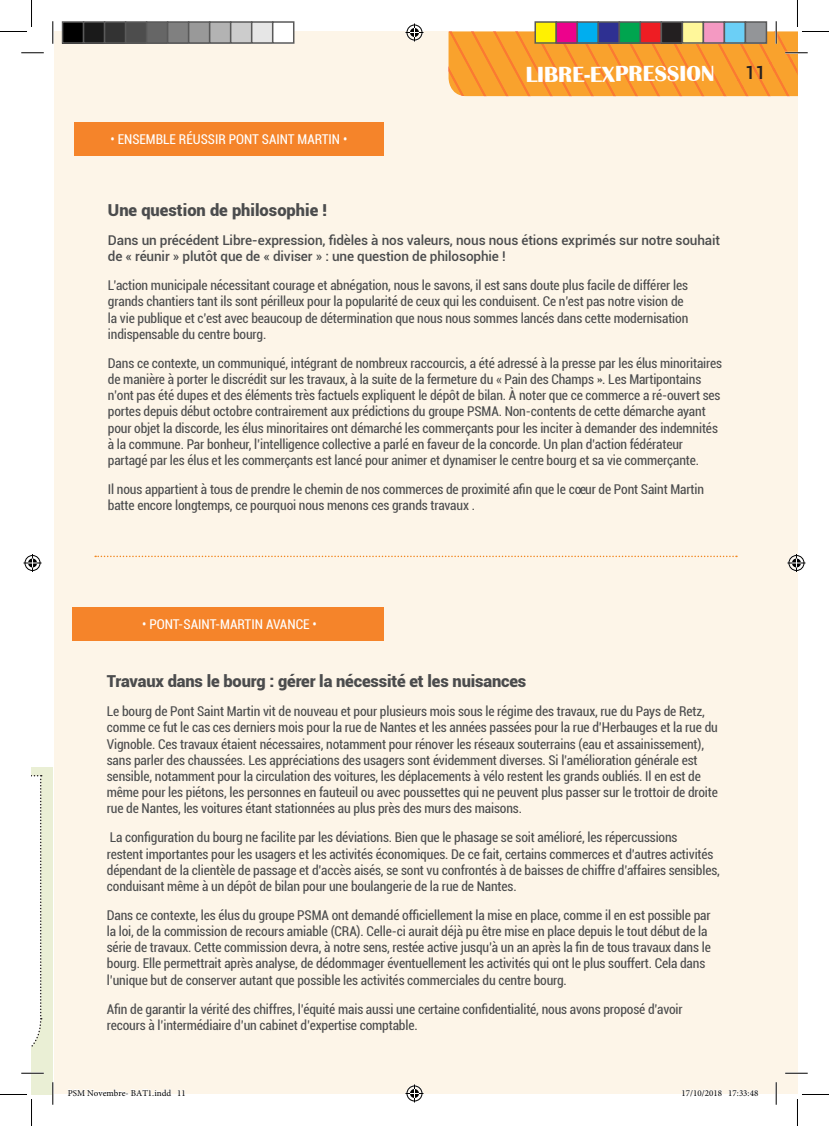
<style>
.page{position:relative;width:829px;height:1126px;background:#fff}
.page>*{position:absolute;margin:0;border:0;box-sizing:border-box;transform-origin:0 0}
.t1{font:700 22.5px "Britannic";color:#fff}
.t2{font:500 18px "Roboto";color:#231f20}
.t3{font:900 16.5px "Roboto";letter-spacing:-.01em;color:#4b4c4d}
.t4{font:condensed 13.5px/16.2px "Roboto";letter-spacing:-.01em;color:#4b4c4d}
.t5{font:500 13.5px/16.2px "Roboto";letter-spacing:-.01em;color:#4b4c4d}
.t6{font:condensed 13.5px "Roboto";color:#fff}
.t7{font:9px "Minion Pro";color:#000}
</style>
<div class="page">
<div style="left:32px;top:767px;width:21px;height:327px;background:#eaefd5"></div>
<svg style="left:32px;top:775px;width:10px;height:272px;background:#eff0ec"></svg>
<div style="left:54px;top:32px;width:743px;height:1062px;background:#fdf5e8"></div>
<div style="left:72px;top:607px;width:311px;height:34px;background:#f5842a"></div>
<div style="left:74px;top:122px;width:309px;height:34px;background:#f5842a"></div>
<svg style="left:95px;top:556px;width:641px;height:1px"></svg>
<hr style="left:21px;top:1072px;width:23px;height:2px;background:#fff">
<hr style="left:785px;top:1072px;width:22px;height:2px;background:#fff">
<hr style="left:52px;top:1082px;width:2px;height:23px;background:#fff">
<hr style="left:775px;top:1082px;width:2px;height:23px;background:#fff">
<svg style="left:21px;top:53px;width:23px;height:1px"></svg>
<svg style="left:21px;top:1073px;width:23px;height:1px"></svg>
<svg style="left:785px;top:1073px;width:22px;height:1px"></svg>
<svg style="left:53px;top:21px;width:1px;height:23px"></svg>
<svg style="left:53px;top:1082px;width:1px;height:23px"></svg>
<svg style="left:775px;top:1082px;width:1px;height:23px"></svg>
<svg style="left:0;top:0;width:32px;height:32px"></svg>
<svg style="left:0;top:1094px;width:32px;height:32px"></svg>
<svg style="left:448px;top:0;width:380px;height:96px"></svg>
<svg style="left:797px;top:1094px;width:31px;height:32px"></svg>
<svg style="left:405px;top:24px;width:18px;height:18px"></svg>
<svg style="left:405px;top:1084px;width:18px;height:18px"></svg>
<svg style="left:24px;top:554px;width:18px;height:18px"></svg>
<svg style="left:787px;top:554px;width:18px;height:18px"></svg>
<div style="left:63px;top:22px;width:21px;height:21px;background:#000"></div>
<div style="left:62px;top:21px;width:22px;height:23px;border:2px solid #595959"></div>
<div style="left:84px;top:22px;width:21px;height:21px;background:#1a1a1a"></div>
<div style="left:83px;top:21px;width:22px;height:23px;border:2px solid #595959"></div>
<div style="left:105px;top:22px;width:21px;height:21px;background:#333"></div>
<div style="left:104px;top:21px;width:22px;height:23px;border:2px solid #595959"></div>
<div style="left:126px;top:22px;width:21px;height:21px;background:#4d4d4d"></div>
<div style="left:125px;top:21px;width:22px;height:23px;border:2px solid #595959"></div>
<div style="left:147px;top:22px;width:21px;height:21px;background:#666"></div>
<div style="left:146px;top:21px;width:22px;height:23px;border:2px solid #595959"></div>
<div style="left:168px;top:22px;width:21px;height:21px;background:#808080"></div>
<div style="left:167px;top:21px;width:22px;height:23px;border:2px solid #595959"></div>
<div style="left:189px;top:22px;width:21px;height:21px;background:#999"></div>
<div style="left:188px;top:21px;width:22px;height:23px;border:2px solid #595959"></div>
<div style="left:210px;top:22px;width:21px;height:21px;background:#b3b3b3"></div>
<div style="left:209px;top:21px;width:22px;height:23px;border:2px solid #595959"></div>
<div style="left:231px;top:22px;width:21px;height:21px;background:#ccc"></div>
<div style="left:230px;top:21px;width:22px;height:23px;border:2px solid #595959"></div>
<div style="left:252px;top:22px;width:21px;height:21px;background:#e6e6e6"></div>
<div style="left:251px;top:21px;width:22px;height:23px;border:2px solid #595959"></div>
<div style="left:273px;top:22px;width:21px;height:21px;background:#fff"></div>
<div style="left:272px;top:21px;width:22px;height:23px;border:2px solid #595959"></div>
<div style="left:535px;top:22px;width:21px;height:21px;background:#fff101"></div>
<div style="left:534px;top:21px;width:23px;height:23px;border:2px solid #595959"></div>
<div style="left:556px;top:22px;width:21px;height:21px;background:#ed028c"></div>
<div style="left:555px;top:21px;width:23px;height:23px;border:2px solid #595959"></div>
<div style="left:577px;top:22px;width:21px;height:21px;background:#00aeef"></div>
<div style="left:576px;top:21px;width:23px;height:23px;border:2px solid #595959"></div>
<div style="left:598px;top:22px;width:21px;height:21px;background:#2e3092"></div>
<div style="left:597px;top:21px;width:23px;height:23px;border:2px solid #595959"></div>
<div style="left:619px;top:22px;width:21px;height:21px;background:#00a54f"></div>
<div style="left:618px;top:21px;width:23px;height:23px;border:2px solid #595959"></div>
<div style="left:640px;top:22px;width:21px;height:21px;background:#ee1d23"></div>
<div style="left:639px;top:21px;width:23px;height:23px;border:2px solid #595959"></div>
<div style="left:661px;top:22px;width:21px;height:21px;background:#231f20"></div>
<div style="left:660px;top:21px;width:23px;height:23px;border:2px solid #595959"></div>
<div style="left:682px;top:22px;width:21px;height:21px;background:#fff79a"></div>
<div style="left:681px;top:21px;width:23px;height:23px;border:2px solid #595959"></div>
<div style="left:703px;top:22px;width:21px;height:21px;background:#f499c2"></div>
<div style="left:702px;top:21px;width:23px;height:23px;border:2px solid #595959"></div>
<div style="left:724px;top:22px;width:21px;height:21px;background:#6bcff6"></div>
<div style="left:723px;top:21px;width:23px;height:23px;border:2px solid #595959"></div>
<div style="left:745px;top:22px;width:21px;height:21px;background:#939598"></div>
<div style="left:744px;top:21px;width:23px;height:23px;border:2px solid #595959"></div>
<svg style="left:68px;top:1089px;width:103px;height:5px"></svg>
<svg style="left:178px;top:1090px;width:7px;height:4px"></svg>
<svg style="left:682px;top:1089px;width:40px;height:5px"></svg>
<svg style="left:729px;top:1089px;width:29px;height:5px"></svg>
<p class="t6" style="left:110px;top:129px;width:238px">• ENSEMBLE RÉUSSIR PONT SAINT MARTIN •</p>
<h1 class="t1" style="left:525px;top:63px;width:190px;rotate:-1deg">LIBRE-EXPRESSION</h1>
<p class="t3" style="left:108px;top:199px;width:220px">Une question de philosophie !</p>
<p class="t5" style="left:108px;top:232px;width:613px">Dans un précédent Libre-expression, fidèles à nos valeurs, nous nous étions exprimés sur notre souhait de « réunir » plutôt que de « diviser » : une question de philosophie !</p>
<p class="t4" style="left:108px;top:277px;width:581px">L’action municipale nécessitant courage et abnégation, nous le savons, il est sans doute plus facile de différer les grands chantiers tant ils sont périlleux pour la popularité de ceux qui les conduisent. Ce n’est pas notre vision de la vie publique et c’est avec beaucoup de détermination que nous nous sommes lancés dans cette modernisation indispensable du centre bourg.</p>
<p class="t4" style="left:108px;top:354px;width:615px">Dans ce contexte, un communiqué, intégrant de nombreux raccourcis, a été adressé à la presse par les élus minoritaires de manière à porter le discrédit sur les travaux, à la suite de la fermeture du « Pain des Champs ». Les Martipontains n’ont pas été dupes et des éléments très factuels expliquent le dépôt de bilan. À noter que ce commerce a ré-ouvert ses portes depuis début octobre contrairement aux prédictions du groupe PSMA. Non-contents de cette démarche ayant pour objet la discorde, les élus minoritaires ont démarché les commerçants pour les inciter à demander des indemnités à la commune. Par bonheur, l’intelligence collective a parlé en faveur de la concorde. Un plan d’action fédérateur partagé par les élus et les commerçants est lancé pour animer et dynamiser le centre bourg et sa vie commerçante.</p>
<p class="t4" style="left:108px;top:481px;width:597px">Il nous appartient à tous de prendre le chemin de nos commerces de proximité afin que le cœur de Pont Saint Martin batte encore longtemps, ce pourquoi nous menons ces grands travaux .</p>
<h2 class="t2" style="left:745px;top:60px;width:22px">11</h2>
<p class="t6" style="left:142px;top:614px;width:176px">• PONT-SAINT-MARTIN AVANCE •</p>
<p class="t3" style="left:107px;top:670px;width:421px">Travaux dans le bourg : gérer la nécessité et les nuisances</p>
<p class="t4" style="left:107px;top:703px;width:612px">Le bourg de Pont Saint Martin vit de nouveau et pour plusieurs mois sous le régime des travaux, rue du Pays de Retz, comme ce fut le cas ces derniers mois pour la rue de Nantes et les années passées pour la rue d’Herbauges et la rue du Vignoble. Ces travaux étaient nécessaires, notamment pour rénover les réseaux souterrains (eau et assainissement), sans parler des chaussées. Les appréciations des usagers sont évidemment diverses. Si l’amélioration générale est sensible, notamment pour la circulation des voitures, les déplacements à vélo restent les grands oubliés. Il en est de même pour les piétons, les personnes en fauteuil ou avec poussettes qui ne peuvent plus passer sur le trottoir de droite rue de Nantes, les voitures étant stationnées au plus près des murs des maisons.</p>
<p class="t4" style="left:107px;top:829px;width:614px">La configuration du bourg ne facilite par les déviations. Bien que le phasage se soit amélioré, les répercussions<br>restent importantes pour les usagers et les activités économiques. De ce fait, certains commerces et d’autres activités dépendant de la clientèle de passage et d’accès aisés, se sont vu confrontés à de baisses de chiffre d’affaires sensibles, conduisant même à un dépôt de bilan pour une boulangerie de la rue de Nantes.</p>
<p class="t4" style="left:107px;top:907px;width:605px">Dans ce contexte, les élus du groupe PSMA ont demandé officiellement la mise en place, comme il en est possible par la loi, de la commission de recours amiable (CRA). Celle-ci aurait déjà pu être mise en place depuis le tout début de la série de travaux. Cette commission devra, à notre sens, restée active jusqu’à un an après la fin de tous travaux dans le bourg. Elle permettrait après analyse, de dédommager éventuellement les activités qui ont le plus souffert. Cela dans l’unique but de conserver autant que possible les activités commerciales du centre bourg.</p>
<p class="t4" style="left:107px;top:1000px;width:577px">Afin de garantir la vérité des chiffres, l’équité mais aussi une certaine confidentialité, nous avons proposé d’avoir recours à l’intermédiaire d’un cabinet d’expertise comptable.</p>
<p class="t7" style="left:68px;top:1087px;width:120px">PSM Novembre- BAT1.indd 11</p>
<p class="t7" style="left:681px;top:1087px;width:78px">17/10/2018 17:33:48</p>
</div>
